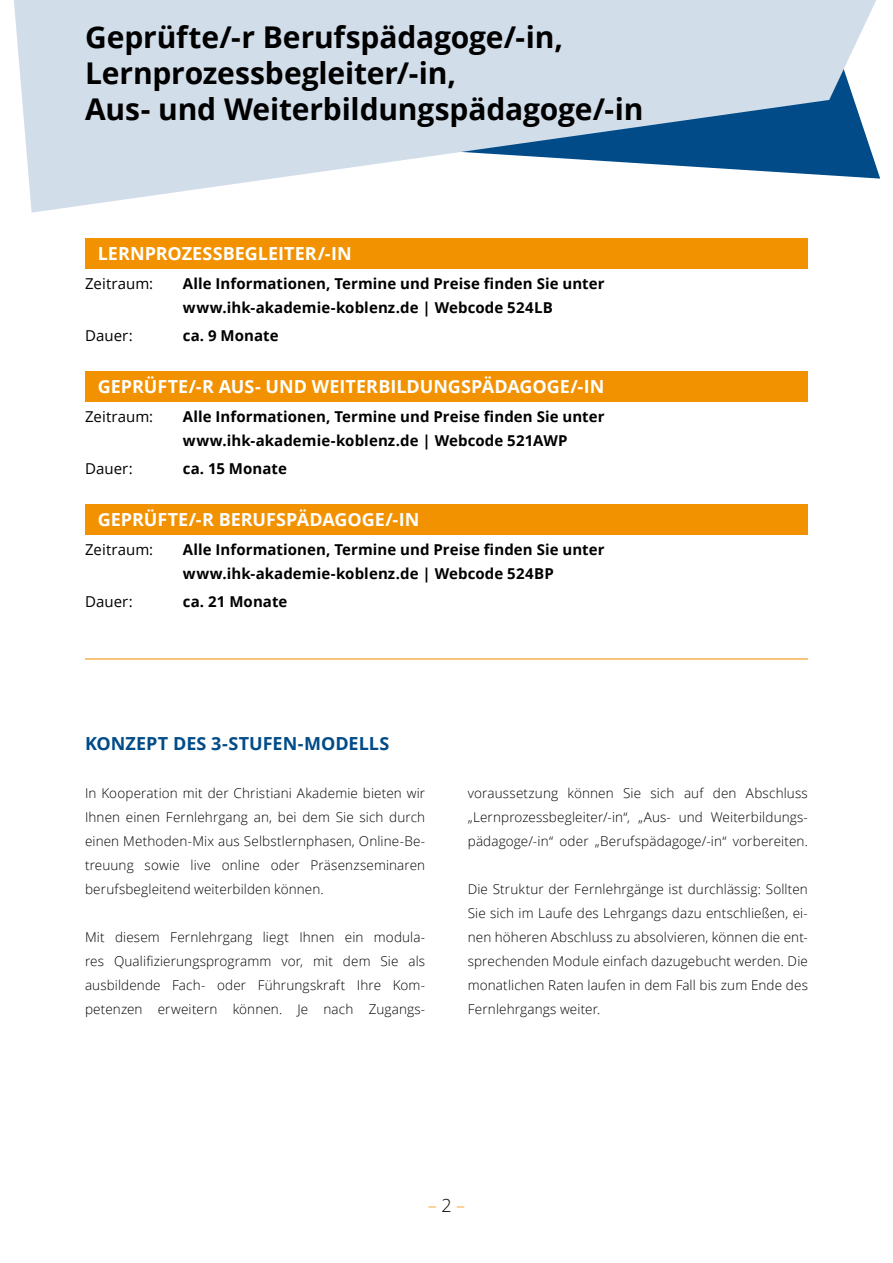
<style>
.page{position:relative;width:893px;height:1263px;background:#fff}
.page>*{position:absolute;margin:0;border:0;box-sizing:border-box;transform-origin:0 0}
.t1{font:700 30px/36px "Open Sans";letter-spacing:-.005em;color:#000}
.t2{font:700 18px "Open Sans";color:#fff}
.t3{font:700 18px "Open Sans";letter-spacing:.005em;color:#004b88}
.t4{font:300 18px "Open Sans";color:#f39200}
.t5{font:700 15px/24px "Open Sans";letter-spacing:.005em;color:#000}
.t6{font:15px "Open Sans";letter-spacing:.005em;color:#000}
.t7{font:300 13.5px/24px "Open Sans";letter-spacing:.01em;color:#000;text-align:justify}
.s1{color:#000}
</style>
<div class="page">
<hr style="left:85px;top:658px;width:723px;height:1px;background:#f39200">
<svg style="left:14px;top:0;width:862px;height:213px;fill:#d2ddea"></svg>
<div style="left:85px;top:238px;width:723px;height:31px;background:#f39200"></div>
<div style="left:85px;top:371px;width:723px;height:31px;background:#f39200"></div>
<div style="left:85px;top:504px;width:723px;height:31px;background:#f39200"></div>
<h1 class="t1" style="left:85px;top:19px;width:560px">Geprüfte/-r Berufspädagoge/-in,<br>Lernprozessbegleiter/-in,<br>Aus- und Weiterbildungspädagoge/-in</h1>
<h2 class="t2" style="left:98px;top:241px;width:255px">LERNPROZESSBEGLEITER/-IN</h2>
<p class="t6" style="left:85px;top:273px;width:70px">Zeitraum:</p>
<p class="t5" style="left:183px;top:271px;width:423px">Alle Informationen, Termine und Preise finden Sie unter www.ihk-akademie-koblenz.de | Webcode 524LB</p>
<p class="t6" style="left:85px;top:326px;width:49px">Dauer:</p>
<p class="t5" style="left:183px;top:324px;width:97px">ca. 9 Monate</p>
<h2 class="t2" style="left:98px;top:374px;width:508px">GEPRÜFTE/-R AUS- UND WEITERBILDUNGSPÄDAGOGE/-IN</h2>
<p class="t6" style="left:85px;top:406px;width:70px">Zeitraum:</p>
<p class="t5" style="left:183px;top:404px;width:423px">Alle Informationen, Termine und Preise finden Sie unter www.ihk-akademie-koblenz.de | Webcode 521AWP</p>
<p class="t6" style="left:85px;top:459px;width:49px">Dauer:</p>
<p class="t5" style="left:183px;top:457px;width:106px">ca. 15 Monate</p>
<h2 class="t2" style="left:98px;top:507px;width:323px">GEPRÜFTE/-R BERUFSPÄDAGOGE/-IN</h2>
<p class="t6" style="left:85px;top:539px;width:70px">Zeitraum:</p>
<p class="t5" style="left:183px;top:537px;width:423px">Alle Informationen, Termine und Preise finden Sie unter www.ihk-akademie-koblenz.de | Webcode 524BP</p>
<p class="t6" style="left:85px;top:592px;width:49px">Dauer:</p>
<p class="t5" style="left:183px;top:590px;width:106px">ca. 21 Monate</p>
<h2 class="t3" style="left:85px;top:731px;width:306px">KONZEPT DES 3-STUFEN-MODELLS</h2>
<p class="t7" style="left:85px;top:781px;width:342px">In Kooperation mit der Christiani Akademie bieten wir Ihnen einen Fernlehrgang an, bei dem Sie sich durch einen Methoden-Mix aus Selbstlernphasen, Online-Be&shy;treuung sowie live online oder Präsenzseminaren berufsbegleitend weiterbilden können.</p>
<p class="t7" style="left:85px;top:925px;width:342px">Mit diesem Fernlehrgang liegt Ihnen ein modula&shy;res Qualifizierungsprogramm vor, mit dem Sie als ausbildende Fach- oder Führungskraft Ihre Kom&shy;petenzen erweitern können. Je nach Zugangs-</p>
<p class="t7" style="left:468px;top:781px;width:342px">voraussetzung können Sie sich auf den Abschluss „Lernprozessbegleiter/-in“, „Aus- und Weiterbildungs&shy;pädagoge/-in“ oder „Berufspädagoge/-in“ vorbereiten.</p>
<p class="t7" style="left:468px;top:877px;width:342px">Die Struktur der Fernlehrgänge ist durchlässig: Sollten Sie sich im Laufe des Lehrgangs dazu entschließen, ei&shy;nen höheren Abschluss zu absolvieren, können die ent&shy;sprechenden Module einfach dazugebucht werden. Die monatlichen Raten laufen in dem Fall bis zum Ende des Fernlehrgangs weiter.</p>
<h2 class="t4" style="left:428px;top:1193px;width:39px">– <span class="s1">2</span> –</h2>
</div>
